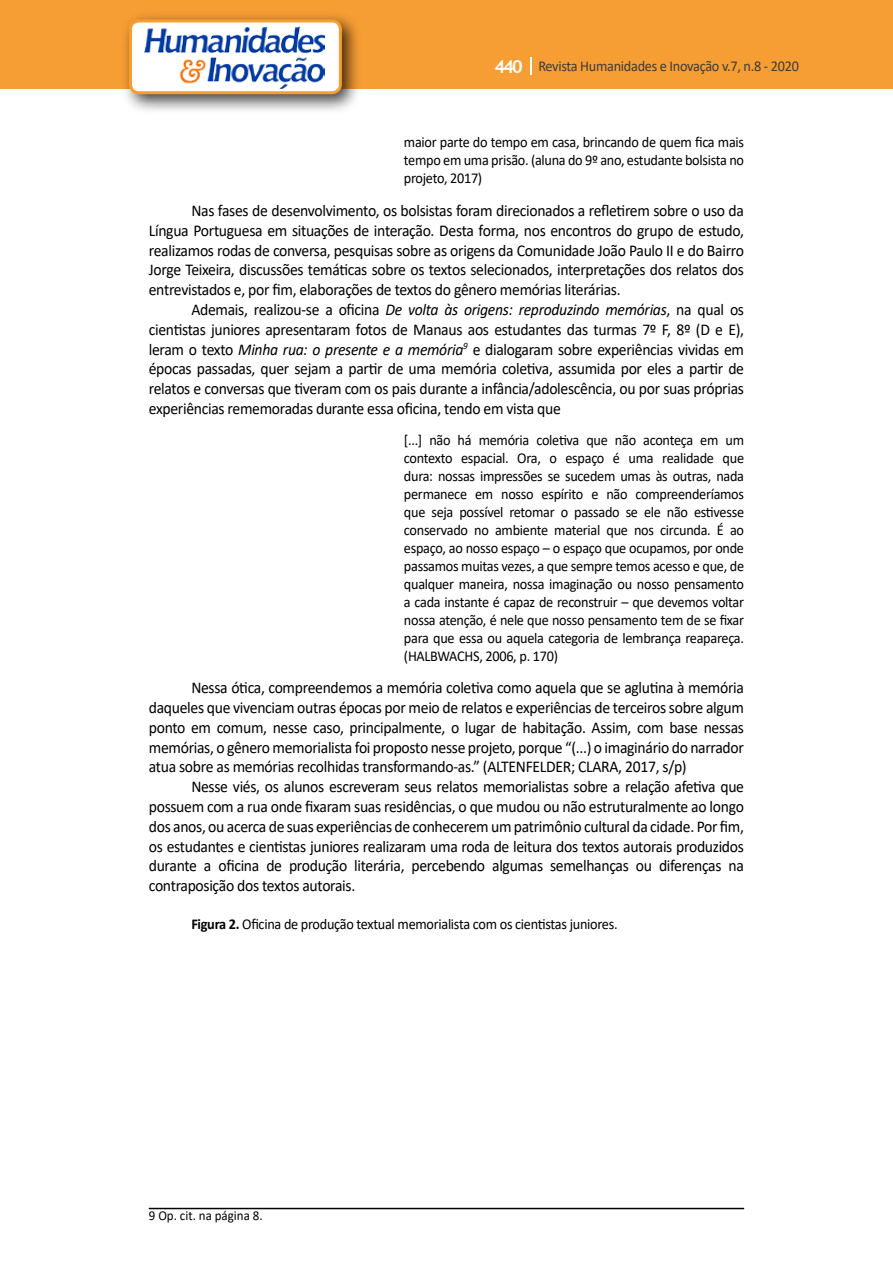
<style>
.page{position:relative;width:893px;height:1263px;background:#fff}
.page>*{position:absolute;margin:0;border:0;box-sizing:border-box;transform-origin:0 0}
.t1{font:16.5px/19.8px "Calibri";letter-spacing:-.02em;color:#000;text-align:justify;scale:.95 1}
.t2{font:15px/18px "Calibri";letter-spacing:-.02em;color:#000;text-align:justify;scale:.95 1}
.t3{font:15px "Calibri";letter-spacing:-.02em;color:#3c3c3b;scale:.95 1}
.t4{font:13.5px "Calibri";color:#000;scale:.96 1}
.s1{font-family:"Trebuchet MS";font-weight:700;font-size:18px;color:#fff}
.s2{font-style:italic}
.s3{font-weight:700}
</style>
<div class="page">
<div style="left:0;top:0;width:893px;height:88px;background:#f69e34"></div>
<svg style="left:530px;top:57px;width:2px;height:18px"></svg>
<div style="left:121px;top:11px;width:241px;height:103px;background:#000;opacity:.75"></div>
<div style="left:130px;top:21px;width:210px;height:72px;background:#fff;border-radius:9px"></div>
<img style="left:144px;top:27px;width:181px;height:62px">
<div style="left:129px;top:19px;width:213px;height:75px;border:3px solid #f69e34;border-radius:9px"></div>
<hr style="left:149px;top:1208px;width:595px;height:1px;background:#000">
<p class="t3" style="left:495px;top:56px;width:322px"><span class="s1">440</span> Revista Humanidades e Inovação v.7, n.8 - 2020</p>
<p class="t2" style="left:404px;top:133px;width:359px">maior parte do tempo em casa, brincando de quem fica mais tempo em uma prisão. (aluna do 9º ano, estudante bolsista no projeto, 2017)</p>
<p class="t1" style="left:149px;top:200px;width:628px;text-indent:43px">Nas fases de desenvolvimento, os bolsistas foram direcionados a refletirem sobre o uso da Língua Portuguesa em situações de interação. Desta forma, nos encontros do grupo de estudo, realizamos rodas de conversa, pesquisas sobre as origens da Comunidade João Paulo II e do Bairro Jorge Teixeira, discussões temáticas sobre os textos selecionados, interpretações dos relatos dos entrevistados e, por fim, elaborações de textos do gênero memórias literárias.</p>
<p class="t1" style="left:149px;top:299px;width:628px;text-indent:43px">Ademais, realizou-se a oficina <span class="s2">De volta às origens: reproduzindo memórias</span>, na qual os cientistas juniores apresentaram fotos de Manaus aos estudantes das turmas 7º F, 8º (D e E), leram o texto <span class="s2">Minha rua: o presente e a memória</span><sup>9</sup> e dialogaram sobre experiências vividas em épocas passadas, quer sejam a partir de uma memória coletiva, assumida por eles a partir de relatos e conversas que tiveram com os pais durante a infância/adolescência, ou por suas próprias experiências rememoradas durante essa oficina, tendo em vista que</p>
<p class="t2" style="left:404px;top:430px;width:360px">[...] não há memória coletiva que não aconteça em um contexto espacial. Ora, o espaço é uma realidade que dura: nossas impressões se sucedem umas às outras, nada permanece em nosso espírito e não compreenderíamos que seja possível retomar o passado se ele não estivesse conservado no ambiente material que nos circunda. É ao espaço, ao nosso espaço – o espaço que ocupamos, por onde passamos muitas vezes, a que sempre temos acesso e que, de qualquer maneira, nossa imaginação ou nosso pensamento a cada instante é capaz de reconstruir – que devemos voltar nossa atenção, é nele que nosso pensamento tem de se fixar para que essa ou aquela categoria de lembrança reapareça. (HALBWACHS, 2006, p. 170)</p>
<p class="t1" style="left:149px;top:677px;width:628px;text-indent:43px">Nessa ótica, compreendemos a memória coletiva como aquela que se aglutina à memória daqueles que vivenciam outras épocas por meio de relatos e experiências de terceiros sobre algum ponto em comum, nesse caso, principalmente, o lugar de habitação. Assim, com base nessas memórias, o gênero memorialista foi proposto nesse projeto, porque “(...) o imaginário do narrador atua sobre as memórias recolhidas transformando-as.” (ALTENFELDER; CLARA, 2017, s/p)</p>
<p class="t1" style="left:149px;top:776px;width:628px;text-indent:43px">Nesse viés, os alunos escreveram seus relatos memorialistas sobre a relação afetiva que possuem com a rua onde fixaram suas residências, o que mudou ou não estruturalmente ao longo dos anos, ou acerca de suas experiências de conhecerem um patrimônio cultural da cidade. Por fim, os estudantes e cientistas juniores realizaram uma roda de leitura dos textos autorais produzidos durante a oficina de produção literária, percebendo algumas semelhanças ou diferenças na contraposição dos textos autorais.</p>
<p class="t2" style="left:191px;top:915px;width:450px"><span class="s3">Figura 2.</span> Oficina de produção textual memorialista com os cientistas juniores.</p>
<p class="t4" style="left:149px;top:1206px;width:120px">9 Op. cit. na página 8.</p>
</div>
